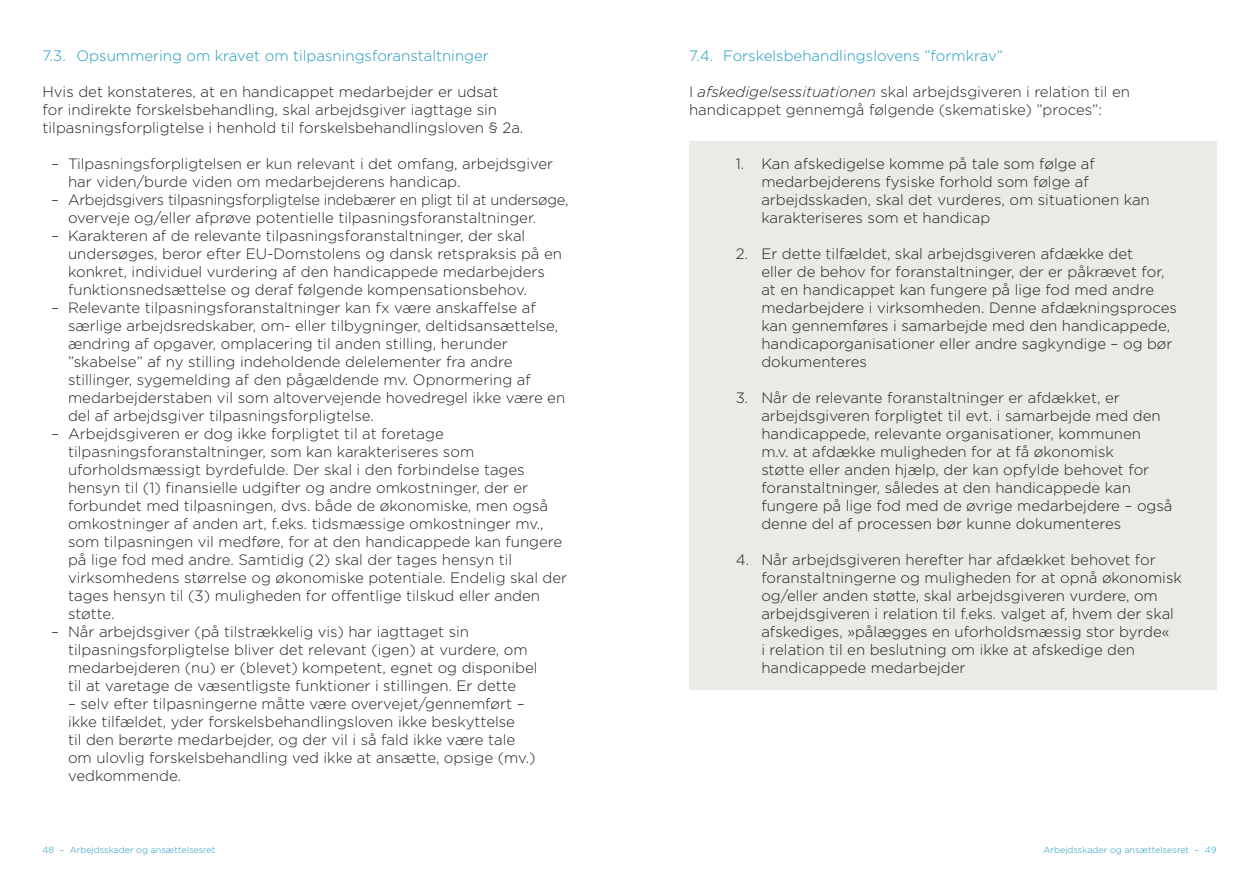
<style>
.page{position:relative;width:1259px;height:893px;background:#fff}
.page>*{position:absolute;margin:0;border:0;box-sizing:border-box;transform-origin:0 0}
.t1{font:300 15px/18px "Gotham";color:#231f20}
.t2{font:300 15px/18px "Gotham";letter-spacing:-.02em;color:#231f20}
.t3{font:300 15px "Gotham";color:#1f98bd}
.t4{font:300 9px "Gotham";color:#1f98bd}
.s1{font-style:italic}
</style>
<div class="page">
<div style="left:689px;top:142px;width:527px;height:548px;background:#e8ebe6"></div>
<p class="t3" style="left:43px;top:46px;width:448px">7.3. Opsummering om kravet om tilpasningsforanstaltninger</p>
<p class="t1" style="left:43px;top:82px;width:482px">Hvis det konstateres, at en handicappet medarbejder er udsat<br>for indirekte forskelsbehandling, skal arbejdsgiver iagttage sin tilpasningsforpligtelse i henhold til forskelsbehandlingsloven § 2a.</p>
<p class="t1" style="left:68px;top:154px;width:487px;text-indent:-17px">– Tilpasningsforpligtelsen er kun relevant i det omfang, arbejdsgiver har viden/burde viden om medarbejderens handicap.</p>
<p class="t2" style="left:68px;top:190px;width:502px;text-indent:-17px">– Arbejdsgivers tilpasningsforpligtelse indebærer en pligt til at undersøge, overveje og/eller afprøve potentielle tilpasningsforanstaltninger.</p>
<p class="t1" style="left:68px;top:226px;width:495px;text-indent:-17px">– Karakteren af de relevante tilpasningsforanstaltninger, der skal undersøges, beror efter EU-Domstolens og dansk retspraksis på en konkret, individuel vurdering af den handicappede medarbejders funktionsnedsættelse og deraf følgende kompensationsbehov.</p>
<p class="t1" style="left:68px;top:298px;width:499px;text-indent:-17px">– Relevante tilpasningsforanstaltninger kan fx være anskaffelse af særlige arbejdsredskaber, om- eller tilbygninger, deltidsansættelse, ændring af opgaver, omplacering til anden stilling, herunder ”skabelse” af ny stilling indeholdende delelementer fra andre stillinger, sygemelding af den pågældende mv. Opnormering af medarbejderstaben vil som altovervejende hovedregel ikke være en del af arbejdsgiver tilpasningsforpligtelse.</p>
<p class="t1" style="left:68px;top:424px;width:501px;text-indent:-17px">– Arbejdsgiveren er dog ikke forpligtet til at foretage tilpasningsforanstaltninger, som kan karakteriseres som uforholdsmæssigt byrdefulde. Der skal i den forbindelse tages hensyn til (1) finansielle udgifter og andre omkostninger, der er forbundet med tilpasningen, dvs. både de økonomiske, men også omkostninger af anden art, f.eks. tidsmæssige omkostninger mv., som tilpasningen vil medføre, for at den handicappede kan fungere på lige fod med andre. Samtidig (2) skal der tages hensyn til virksomhedens størrelse og økonomiske potentiale. Endelig skal der tages hensyn til (3) muligheden for offentlige tilskud eller anden støtte.</p>
<p class="t1" style="left:68px;top:622px;width:471px;text-indent:-17px">– Når arbejdsgiver (på tilstrækkelig vis) har iagttaget sin tilpasningsforpligtelse bliver det relevant (igen) at vurdere, om medarbejderen (nu) er (blevet) kompetent, egnet og disponibel til at varetage de væsentligste funktioner i stillingen. Er dette</p>
<p class="t1" style="left:68px;top:694px;width:469px">– selv efter tilpasningerne måtte være overvejet/gennemført – ikke tilfældet, yder forskelsbehandlingsloven ikke beskyttelse<br>til den berørte medarbejder, og der vil i så fald ikke være tale om ulovlig forskelsbehandling ved ikke at ansætte, opsige (mv.) vedkommende.</p>
<p class="t3" style="left:689px;top:46px;width:315px">7.4. Forskelsbehandlingslovens ”formkrav”</p>
<p class="t1" style="left:689px;top:82px;width:442px">I <span class="s1">afskedigelsessituationen</span> skal arbejdsgiveren i relation til en handicappet gennemgå følgende (skematiske) ”proces”:</p>
<p class="t1" style="left:761px;top:154px;width:390px;text-indent:-26px">1. Kan afskedigelse komme på tale som følge af medarbejderens fysiske forhold som følge af arbejdsskaden, skal det vurderes, om situationen kan karakteriseres som et handicap</p>
<p class="t1" style="left:761px;top:244px;width:417px;text-indent:-26px">2. Er dette tilfældet, skal arbejdsgiveren afdække det<br>eller de behov for foranstaltninger, der er påkrævet for, at en handicappet kan fungere på lige fod med andre medarbejdere i virksomheden. Denne afdækningsproces kan gennemføres i samarbejde med den handicappede, handicaporganisationer eller andre sagkyndige – og bør dokumenteres</p>
<p class="t1" style="left:761px;top:388px;width:413px;text-indent:-26px">3. Når de relevante foranstaltninger er afdækket, er arbejdsgiveren forpligtet til evt. i samarbejde med den handicappede, relevante organisationer, kommunen<br>m.v. at afdække muligheden for at få økonomisk<br>støtte eller anden hjælp, der kan opfylde behovet for foranstaltninger, således at den handicappede kan fungere på lige fod med de øvrige medarbejdere – også denne del af processen bør kunne dokumenteres</p>
<p class="t1" style="left:761px;top:550px;width:422px;text-indent:-26px">4. Når arbejdsgiveren herefter har afdækket behovet for foranstaltningerne og muligheden for at opnå økonomisk og/eller anden støtte, skal arbejdsgiveren vurdere, om arbejdsgiveren i relation til f.eks. valget af, hvem der skal afskediges, »pålægges en uforholdsmæssig stor byrde«<br>i relation til en beslutning om ikke at afskedige den handicappede medarbejder</p>
<p class="t4" style="left:43px;top:844px;width:174px">48 – Arbejdsskader og ansættelsesret</p>
<p class="t4" style="left:1043px;top:844px;width:174px">Arbejdsskader og ansættelsesret – 49</p>
</div>
